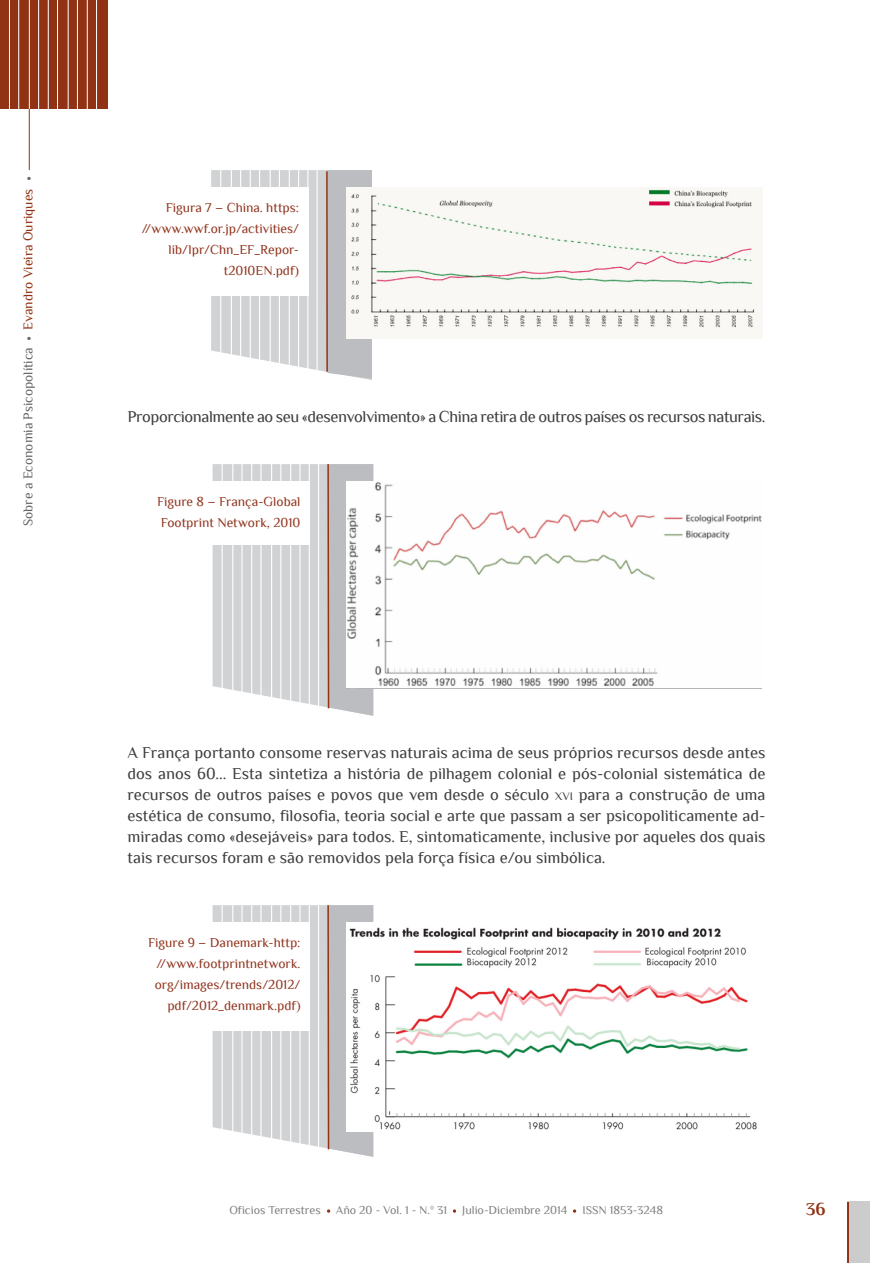
<style>
.page{position:relative;width:893px;height:1263px;background:#fff}
.page>*{position:absolute;margin:0;border:0;box-sizing:border-box;transform-origin:0 0}
.t1{font:700 18px "Philosopher";color:#913214}
.tx_principal{font:16.5px/21px "Philosopher";letter-spacing:-.025em;color:#3e3e3f;text-align:justify}
.epigrafe2{font:13.5px/21px "Philosopher";color:#91351f;text-align:right}
.t2{font:13.5px "Philosopher";color:#666}
.t3{font:13.5px "Philosopher";color:#913214}
.t4{font:12px "Philosopher";color:#808080}
.s1{font-size:11.55px}
</style>
<div class="page">
<div style="left:0;top:0;width:107px;height:109px;background:#913214"></div>
<hr style="left:9px;top:0;width:1px;height:135px;background:#fff">
<hr style="left:87px;top:0;width:1px;height:135px;background:#fff">
<hr style="left:48px;top:0;width:1px;height:135px;background:#fff">
<hr style="left:29px;top:0;width:1px;height:135px;background:#fff">
<hr style="left:68px;top:0;width:1px;height:135px;background:#fff">
<hr style="left:18px;top:0;width:1px;height:135px;background:#fff">
<hr style="left:29px;top:109px;width:1px;height:61px;background:#913214">
<hr style="left:96px;top:0;width:1px;height:135px;background:#fff">
<hr style="left:57px;top:0;width:1px;height:135px;background:#fff">
<hr style="left:38px;top:0;width:1px;height:135px;background:#fff">
<hr style="left:77px;top:0;width:1px;height:135px;background:#fff">
<hr style="left:847px;top:1202px;width:3px;height:61px;background:#913214">
<div style="left:849px;top:1202px;width:21px;height:61px;background:#ccc"></div>
<svg style="left:327px;top:1209px;width:3px;height:4px"></svg>
<svg style="left:453px;top:1209px;width:3px;height:4px"></svg>
<svg style="left:573px;top:1209px;width:3px;height:4px"></svg>
<svg style="left:211px;top:170px;width:161px;height:210px"></svg>
<img style="left:346px;top:188px;width:417px;height:151px">
<hr style="left:326px;top:171px;width:2px;height:201px;background:#913214">
<div style="left:196px;top:188px;width:112px;height:108px;background:#fff"></div>
<svg style="left:213px;top:464px;width:160px;height:252px;background:#d4d5d7"></svg>
<svg style="left:213px;top:905px;width:160px;height:252px"></svg>
<img style="left:347px;top:481px;width:415px;height:207px">
<img style="left:347px;top:922px;width:410px;height:209px">
<hr style="left:327px;top:464px;width:2px;height:244px;background:#913214">
<hr style="left:327px;top:905px;width:2px;height:244px;background:#913214">
<div style="left:198px;top:481px;width:112px;height:63px;background:#fff"></div>
<div style="left:198px;top:922px;width:112px;height:109px;background:#fff"></div>
<p class="t2" style="left:27px;top:171px;width:6px">•</p>
<p class="t3" style="left:21px;top:330px;width:142px;rotate:-90deg">Evandro Vieira Ouriques</p>
<p class="t2" style="left:21px;top:526px;width:180px;rotate:-90deg">Sobre a Economia Psicopolítica</p>
<p class="t2" style="left:27px;top:331px;width:6px">•</p>
<p class="epigrafe2" style="left:166px;top:197px;width:135px">Figura 7 – China. https:</p>
<p class="epigrafe2" style="left:142px;top:218px;width:159px">//www.wwf.or.jp/activities/ lib/lpr/Chn_EF_Repor&shy;t2010EN.pdf)</p>
<p class="tx_principal" style="left:128px;top:406px;width:639px">Proporcionalmente ao seu «desenvolvimento» a China retira de outros países os recursos naturais.</p>
<p class="epigrafe2" style="left:157px;top:491px;width:145px;text-align:left">Figure 8 – França-Global<br>Footprint Network, 2010</p>
<p class="tx_principal" style="left:128px;top:742px;width:639px">A França portanto consome reservas naturais acima de seus próprios recursos desde antes dos anos 60... Esta sintetiza a história de pilhagem colonial e pós-colonial sistemática de recursos de outros países e povos que vem desde o século <span class="s1">xvi</span> para a construção de uma estética de consumo, filosofia, teoria social e arte que passam a ser psicopoliticamente ad&shy;miradas como «desejáveis» para todos. E, sintomaticamente, inclusive por aqueles dos quais tais recursos foram e são removidos pela força física e/ou simbólica.</p>
<p class="epigrafe2" style="left:148px;top:932px;width:154px">Figure 9 – Danemark-http: //www.footprintnetwork. org/images/trends/2012/ pdf/2012_denmark.pdf)</p>
<p class="t4" style="left:229px;top:1204px;width:219px">Oficios Terrestres Año 20 - Vol. 1 - N.º 31</p>
<p class="t4" style="left:462px;top:1204px;width:107px">Julio-Diciembre 2014</p>
<p class="t4" style="left:582px;top:1204px;width:82px">ISSN 1853-3248</p>
<p class="t1" style="left:806px;top:1199px;width:21px">36</p>
</div>
